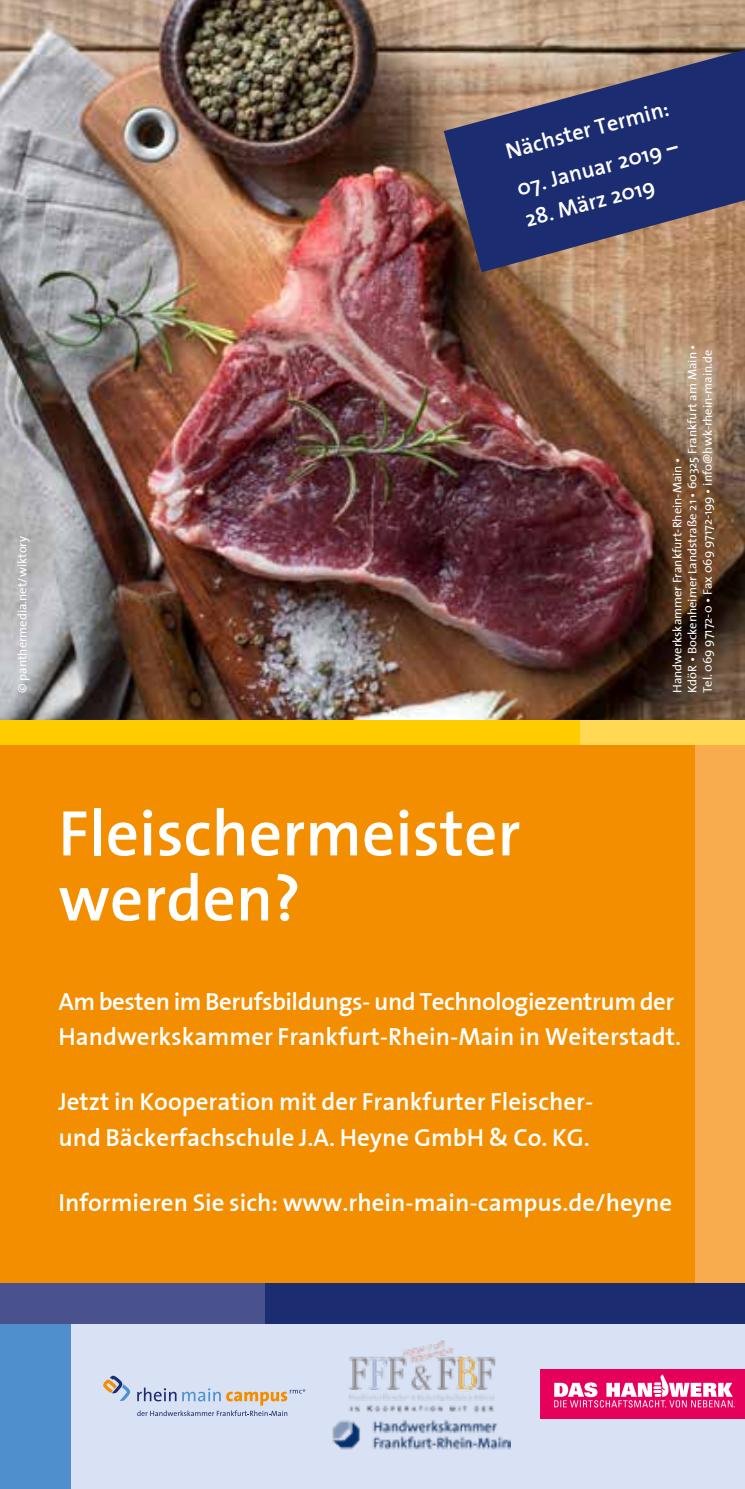
<style>
.page{position:relative;width:745px;height:1489px;background:#fff}
.page>*{position:absolute;margin:0;border:0;box-sizing:border-box;transform-origin:0 0}
.t1{font:600 65px/65px "The Sans";color:#fff}
.t2{font:600 25px/35.5px "The Sans";color:#fff}
.t3{font:600 25px/35.5px "The Sans";letter-spacing:-.02em;color:#fff}
.t4{font:600 22.5px "The Sans";color:#fff}
.t5{font:12.5px/15px "The Sans";color:#fff}
</style>
<div class="page">
<div style="left:0;top:744px;width:694px;height:546px;background:#f28e00"></div>
<div style="left:22px;top:1315px;width:722px;height:173px;background:#d9e2f4"></div>
<div style="left:694px;top:744px;width:50px;height:538px;background:#f8ac4e"></div>
<div style="left:0;top:1315px;width:71px;height:173px;background:#4f8fcd"></div>
<div style="left:0;top:719px;width:744px;height:25px;background:#ffd854"></div>
<div style="left:0;top:1282px;width:744px;height:41px;background:#1b2d70"></div>
<div style="left:0;top:719px;width:579px;height:25px;background:#fc0"></div>
<div style="left:0;top:1282px;width:264px;height:41px;background:#4a528e"></div>
<div style="left:540px;top:1368px;width:204px;height:50px;background:#e6005b"></div>
<svg style="left:554px;top:1374px;width:180px;height:33px"></svg>
<img style="left:0;top:0;width:744px;height:719px">
<svg style="left:103px;top:1375px;width:27px;height:25px"></svg>
<svg style="left:137px;top:1387px;width:168px;height:28px"></svg>
<svg style="left:443px;top:50px;width:301px;height:222px;background:#514f6f"></svg>
<img style="left:331px;top:1323px;width:179px;height:127px">
<h3 class="t4" style="left:501px;top:133px;width:169px;rotate:-15deg">Nächster Termin:</h3>
<h3 class="t4" style="left:512px;top:171px;width:167px;rotate:-15deg">07. Januar 2019 –</h3>
<h3 class="t4" style="left:520px;top:201px;width:135px;rotate:-15deg">28. März 2019</h3>
<p class="t5" style="left:14px;top:693px;width:159px;rotate:-90deg">© panthermedia.net/wiktory</p>
<p class="t5" style="left:669px;top:693px;width:350px;rotate:-90deg">Handwerkskammer Frankfurt-Rhein-Main •<br>KdöR • Bockenheimer Landstraße 21 • 60325 Frankfurt am Main •<br>Tel. 069 97172-0 • Fax 069 97172-199 • info@hwk-rhein-main.de</p>
<h1 class="t1" style="left:58px;top:799px;width:463px">Fleischermeister werden?</h1>
<h2 class="t3" style="left:58px;top:982px;width:624px">Am besten im Berufsbildungs- und Technologiezentrum der<br>Handwerkskammer Frankfurt-Rhein-Main in Weiterstadt.</h2>
<h2 class="t2" style="left:58px;top:1083px;width:536px">Jetzt in Kooperation mit der Frankfurter Fleischer&shy;und Bäckerfachschule J.A. Heyne GmbH &amp; Co. KG.</h2>
<h2 class="t2" style="left:58px;top:1184px;width:615px">Informieren Sie sich: www.rhein-main-campus.de/heyne</h2>
</div>
